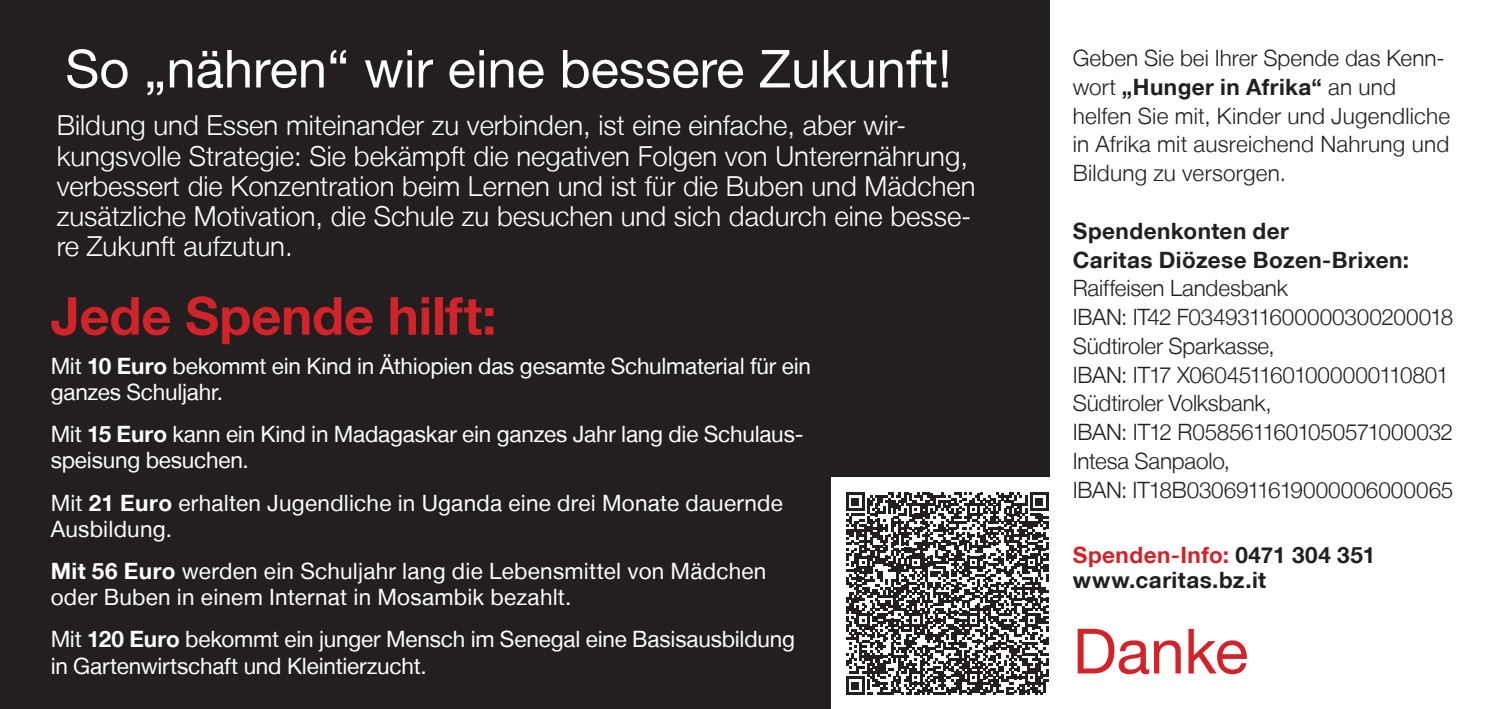
<style>
.page{position:relative;width:1489px;height:709px;background:#fff}
.page>*{position:absolute;margin:0;border:0;box-sizing:border-box;transform-origin:0 0}
.t1{font:62.5px "Helvetica Neue LT";letter-spacing:-.005em;color:#d1232a}
.t2{font:52.5px "Helvetica Neue LT";color:#fff}
.t3{font:700 52.5px "Helvetica Neue LT";letter-spacing:-.005em;color:#d1232a}
.t4{font:300 27.5px/30px "Helvetica Neue LT";color:#fff}
.t5{font:22.5px/26.2px "Helvetica Neue LT";letter-spacing:-.005em;color:#fff}
.t6{font:300 22.5px/28.8px "Helvetica Neue LT";letter-spacing:-.005em;color:#231f20}
.t7{font:700 22.5px/28.8px "Helvetica Neue LT";letter-spacing:.02em;color:#231f20}
.s1{font-weight:700}
.s2{color:#d1232a}
</style>
<div class="page">
<div style="left:0;top:0;width:1049px;height:709px;background:#231f20"></div>
<div style="left:831px;top:477px;width:231px;height:232px;background:#fff"></div>
<svg style="left:846px;top:492px;width:202px;height:203px"></svg>
<h2 class="t2" style="left:65px;top:37px;width:887px">So „nähren“ wir eine bessere Zukunft!</h2>
<p class="t4" style="left:57px;top:110px;width:920px">Bildung und Essen miteinander zu verbinden, ist eine einfache, aber wir&shy;kungsvolle Strategie: Sie bekämpft die negativen Folgen von Unterernährung, verbessert die Konzentration beim Lernen und ist für die Buben und Mädchen zusätzliche Motivation, die Schule zu besuchen und sich dadurch eine besse&shy;re Zukunft aufzutun.</p>
<h2 class="t3" style="left:51px;top:283px;width:447px">Jede Spende hilft:</h2>
<p class="t5" style="left:51px;top:352px;width:761px">Mit <span class="s1">10 Euro</span> bekommt ein Kind in Äthiopien das gesamte Schulmaterial für ein ganzes Schuljahr.</p>
<p class="t5" style="left:51px;top:421px;width:754px">Mit <span class="s1">15 Euro</span> kann ein Kind in Madagaskar ein ganzes Jahr lang die Schulaus&shy;speisung besuchen.</p>
<p class="t5" style="left:51px;top:489px;width:733px">Mit <span class="s1">21 Euro</span> erhalten Jugendliche in Uganda eine drei Monate dauernde<br>Ausbildung.</p>
<p class="t5" style="left:51px;top:557px;width:717px"><span class="s1">Mit 56 Euro</span> werden ein Schuljahr lang die Lebensmittel von Mädchen oder Buben in einem Internat in Mosambik bezahlt.</p>
<p class="t5" style="left:51px;top:626px;width:746px">Mit <span class="s1">120 Euro</span> bekommt ein junger Mensch im Senegal eine Basisausbildung in Gartenwirtschaft und Kleintierzucht.</p>
<p class="t6" style="left:1072px;top:43px;width:379px">Geben Sie bei Ihrer Spende das Kenn&shy;wort <span class="s1">„Hunger in Afrika“</span> an und helfen Sie mit, Kinder und Jugendliche in Afrika mit ausreichend Nahrung und<br>Bildung zu versorgen.</p>
<p class="t7" style="left:1072px;top:216px;width:338px">Spendenkonten der<br>Caritas Diözese Bozen-Brixen:</p>
<p class="t6" style="left:1072px;top:273px;width:382px">Raiffeisen Landesbank<br>IBAN: IT42 F0349311600000300200018<br>Südtiroler Sparkasse,<br>IBAN: IT17 X0604511601000000110801<br>Südtiroler Volksbank,<br>IBAN: IT12 R0585611601050571000032<br>Intesa Sanpaolo,<br>IBAN: IT18B0306911619000006000065</p>
<p class="t7" style="left:1072px;top:542px;width:304px;line-height:25px"><span class="s2">Spenden-Info:</span> 0471 304 351 www.caritas.bz.it</p>
<h1 class="t1" style="left:1072px;top:614px;width:177px">Danke</h1>
</div>
